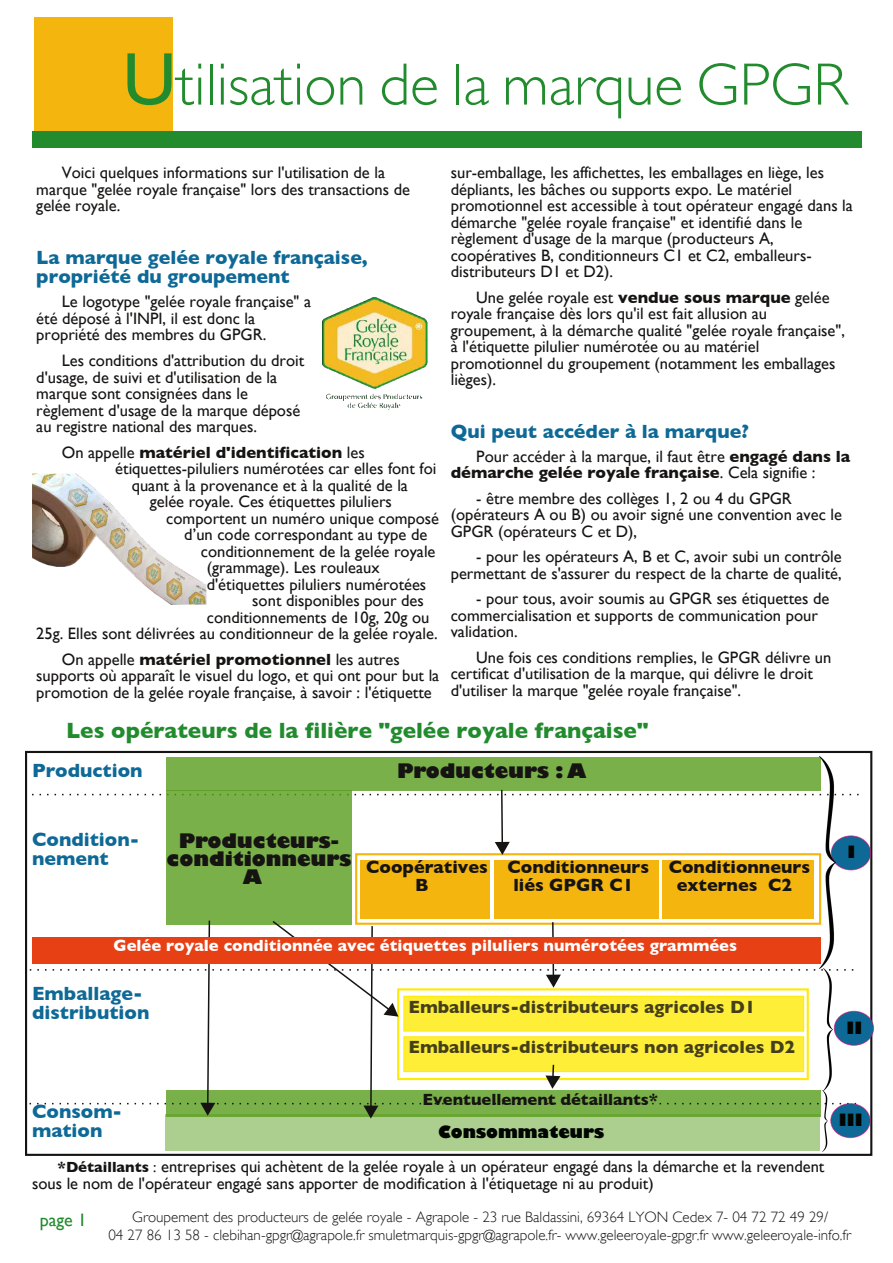
<style>
.page{position:relative;width:893px;height:1263px;background:#fff}
.page>*{position:absolute;margin:0;border:0;box-sizing:border-box;transform-origin:0 0}
.t1{font:300 60px "Gill Sans";color:#218b2d}
.t2{font:700 22.5px "Gill Sans";color:#218b2d}
.t3{font:700 19.5px/19.5px "Gill Sans";color:#0e6996}
.t4{font:800 19.5px "Gill Sans";color:#161413}
.t5{font:700 18px "Gill Sans";color:rgb(22 20 19/.8)}
.t6{font:700 18px/18px "Gill Sans";color:#161413;text-align:center}
.t7{font:18px "Gill Sans";color:#218b2d}
.t8{font:16.5px/16.5px "Gill Sans";color:#161413}
.t9{font:700 16.5px "Gill Sans";color:#fff}
.t10{font:700 16.5px "Gill Sans";color:#161413}
.t11{font:800 16.5px "Gill Sans";color:#000501}
.t12{font:300 15px/18px "Gill Sans";color:#161413;text-align:center}
.s1{font-weight:400;font-size:75px}
.s2{font-weight:400}
.s3{font-weight:700}
.s4{font-weight:700;font-size:15px}
.s5{font-size:15px}
</style>
<div class="page">
<div style="left:34px;top:17px;width:138px;height:114px;background:#f4b50f"></div>
<div style="left:33px;top:132px;width:829px;height:16px;background:#218b2d"></div>
<div style="left:25px;top:751px;width:847px;height:405px;border:2px solid #161413"></div>
<img style="left:322px;top:297px;width:106px;height:113px">
<div style="left:355px;top:853px;width:466px;height:72px;border:2px solid #f4b50f"></div>
<div style="left:166px;top:1113px;width:654px;height:37px;background:#acce8e"></div>
<div style="left:166px;top:757px;width:655px;height:33px;background:#7ab04a"></div>
<div style="left:166px;top:790px;width:185px;height:135px;background:#7ab04a"></div>
<div style="left:360px;top:860px;width:130px;height:59px;background:#f4b50f"></div>
<div style="left:494px;top:860px;width:165px;height:59px;background:#f4b50f"></div>
<div style="left:662px;top:861px;width:152px;height:58px;background:#f4b50f"></div>
<svg style="left:32px;top:789px;width:829px;height:66px"></svg>
<svg style="left:30px;top:919px;width:829px;height:199px"></svg>
<div style="left:32px;top:937px;width:788px;height:27px;background:#e74015"></div>
<div style="left:831px;top:836px;width:40px;height:34px;background:#0e6996;border-radius:50%"></div>
<div style="left:831px;top:836px;width:40px;height:34px;border:1px solid #e20078;border-radius:50%"></div>
<div style="left:834px;top:1011px;width:40px;height:34px;background:#0e6996;border-radius:50%"></div>
<div style="left:834px;top:1011px;width:40px;height:34px;border:1px solid #e20078;border-radius:50%"></div>
<div style="left:831px;top:1103px;width:39px;height:34px;background:#0e6996;border-radius:50%"></div>
<div style="left:831px;top:1103px;width:39px;height:34px;border:1px solid #e20078;border-radius:50%"></div>
<img style="left:820px;top:757px;width:15px;height:212px">
<img style="left:823px;top:969px;width:9px;height:121px">
<img style="left:823px;top:1090px;width:4px;height:62px">
<img style="left:32px;top:473px;width:175px;height:131px">
<h1 class="t1" style="left:123px;top:51px;width:726px"><span class="s1">U</span>tilisation de la marque GPGR</h1>
<p class="t8" style="left:36px;top:165px;width:375px;text-indent:26px">Voici quelques informations sur l'utilisation de la marque "gelée royale française" lors des transactions de gelée royale.</p>
<p class="t3" style="left:36px;top:247px;width:333px">La marque gelée royale française, propriété du groupement</p>
<p class="t8" style="left:36px;top:294px;width:276px;text-indent:26px">Le logotype "gelée royale française" a été déposé à l'INPI, il est donc la propriété des membres du GPGR.</p>
<p class="t8" style="left:36px;top:352px;width:270px;text-indent:26px">Les conditions d'attribution du droit d'usage, de suivi et d'utilisation de la marque sont consignées dans le règlement d'usage de la marque déposé au registre national des marques.</p>
<p class="t10" style="left:62px;top:442px;width:304px"><span class="s2">On appelle</span> matériel d'identification <span class="s2">les</span></p>
<p class="t8" style="left:115px;top:460px;width:323px">étiquettes-piluliers numérotées car elles font foi</p>
<p class="t8" style="left:132px;top:477px;width:278px">quant à la provenance et à la qualité de la</p>
<p class="t8" style="left:150px;top:493px;width:244px">gelée royale. Ces étiquettes piluliers</p>
<p class="t8" style="left:166px;top:510px;width:274px">comportent un numéro unique composé</p>
<p class="t8" style="left:184px;top:526px;width:245px">d’un code correspondant au type de</p>
<p class="t8" style="left:201px;top:543px;width:236px">conditionnement de la gelée royale</p>
<p class="t8" style="left:207px;top:559px;width:174px">(grammage). Les rouleaux</p>
<p class="t8" style="left:207px;top:576px;width:221px">d'étiquettes piluliers numérotées</p>
<p class="t8" style="left:252px;top:592px;width:173px">sont disponibles pour des</p>
<p class="t8" style="left:207px;top:609px;width:224px">conditionnements de 10g, 20g ou</p>
<p class="t8" style="left:36px;top:625px;width:403px">25g. Elles sont délivrées au conditionneur de la gelée royale.</p>
<p class="t8" style="left:36px;top:651px;width:404px;text-indent:26px">On appelle <span class="s3">matériel promotionnel</span> les autres supports où apparaît le visuel du logo, et qui ont pour but la promotion de la gelée royale française, à savoir : l'étiquette</p>
<p class="t8" style="left:451px;top:164px;width:404px">sur-emballage, les affichettes, les emballages en liège, les dépliants, les bâches ou supports expo. Le matériel promotionnel est accessible à tout opérateur engagé dans la démarche "gelée royale française" et identifié dans le règlement d'usage de la marque (producteurs A, coopératives B, conditionneurs C1 et C2, emballeurs&shy;distributeurs D1 et D2).</p>
<p class="t8" style="left:451px;top:289px;width:396px;text-indent:26px">Une gelée royale est <span class="s3">vendue sous marque</span> gelée royale française dès lors qu'il est fait allusion au groupement, à la démarche qualité "gelée royale française", à l'étiquette pilulier numérotée ou au matériel promotionnel du groupement (notamment les emballages lièges).</p>
<p class="t3" style="left:451px;top:421px;width:300px">Qui peut accéder à la marque?</p>
<p class="t8" style="left:451px;top:448px;width:401px;text-indent:26px">Pour accéder à la marque, il faut être <span class="s3">engagé dans la démarche gelée royale française</span>. Cela signifie :</p>
<p class="t8" style="left:451px;top:490px;width:393px;text-indent:26px">- être membre des collèges 1, 2 ou 4 du GPGR (opérateurs A ou B) ou avoir signé une convention avec le<br>GPGR (opérateurs C et D),</p>
<p class="t8" style="left:451px;top:548px;width:392px;text-align:right">- pour les opérateurs A, B et C, avoir subi un contrôle permettant de s'assurer du respect de la charte de qualité,</p>
<p class="t8" style="left:451px;top:590px;width:380px;text-indent:26px">- pour tous, avoir soumis au GPGR ses étiquettes de commercialisation et supports de communication pour validation.</p>
<p class="t8" style="left:451px;top:649px;width:382px;text-indent:26px">Une fois ces conditions remplies, le GPGR délivre un certificat d'utilisation de la marque, qui délivre le droit d'utiliser la marque "gelée royale française".</p>
<h2 class="t2" style="left:66px;top:717px;width:584px">Les opérateurs de la filière "gelée royale française"</h2>
<p class="t3" style="left:32px;top:761px;width:112px">Production</p>
<p class="t4" style="left:397px;top:759px;width:191px">Producteurs : A</p>
<p class="t3" style="left:32px;top:829px;width:109px">Condition&shy;nement</p>
<p class="t4" style="left:179px;top:829px;width:162px">Producteurs-</p>
<p class="t4" style="left:167px;top:847px;width:186px">conditionneurs</p>
<p class="t4" style="left:243px;top:865px;width:21px">A</p>
<p class="t6" style="left:366px;top:858px;width:123px">Coopératives<br>B</p>
<p class="t6" style="left:508px;top:857px;width:143px">Conditionneurs liés GPGR C1</p>
<p class="t6" style="left:669px;top:858px;width:143px">Conditionneurs externes C2</p>
<p class="t11" style="left:847px;top:842px;width:9px">I</p>
<p class="t9" style="left:113px;top:935px;width:625px">Gelée royale conditionnée avec étiquettes piluliers numérotées grammées</p>
<p class="t3" style="left:32px;top:983px;width:119px">Emballage&shy;distribution</p>
<p class="t3" style="left:32px;top:1101px;width:92px">Consom&shy;mation</p>
<p class="t5" style="left:408px;top:996px;width:349px">Emballeurs-distributeurs agricoles D1</p>
<p class="t5" style="left:408px;top:1037px;width:388px">Emballeurs-distributeurs non agricoles D2</p>
<p class="t10" style="left:423px;top:1090px;width:237px">Eventuellement détaillants*</p>
<p class="t11" style="left:438px;top:1121px;width:168px">Consommateurs</p>
<p class="t8" style="left:32px;top:1158px;width:794px;text-indent:26px"><span class="s4">*Détaillants</span> <span class="s5">:</span> entreprises qui achètent de la gelée royale à un opérateur engagé dans la démarche et la revendent sous le nom de l'opérateur engagé sans apporter de modification à l'étiquetage ni au produit)</p>
<p class="t11" style="left:846px;top:1017px;width:17px">II</p>
<p class="t11" style="left:839px;top:1110px;width:25px">III</p>
<p class="t7" style="left:40px;top:1209px;width:48px">page 1</p>
<p class="t12" style="left:108px;top:1208px;width:744px">Groupement des producteurs de gelée royale - Agrapole - 23 rue Baldassini, 69364 LYON Cedex 7- 04 72 72 49 29/<br>04 27 86 13 58 - clebihan-gpgr@agrapole.fr smuletmarquis-gpgr@agrapole.fr- www.geleeroyale-gpgr.fr www.geleeroyale-info.fr</p>
</div>
